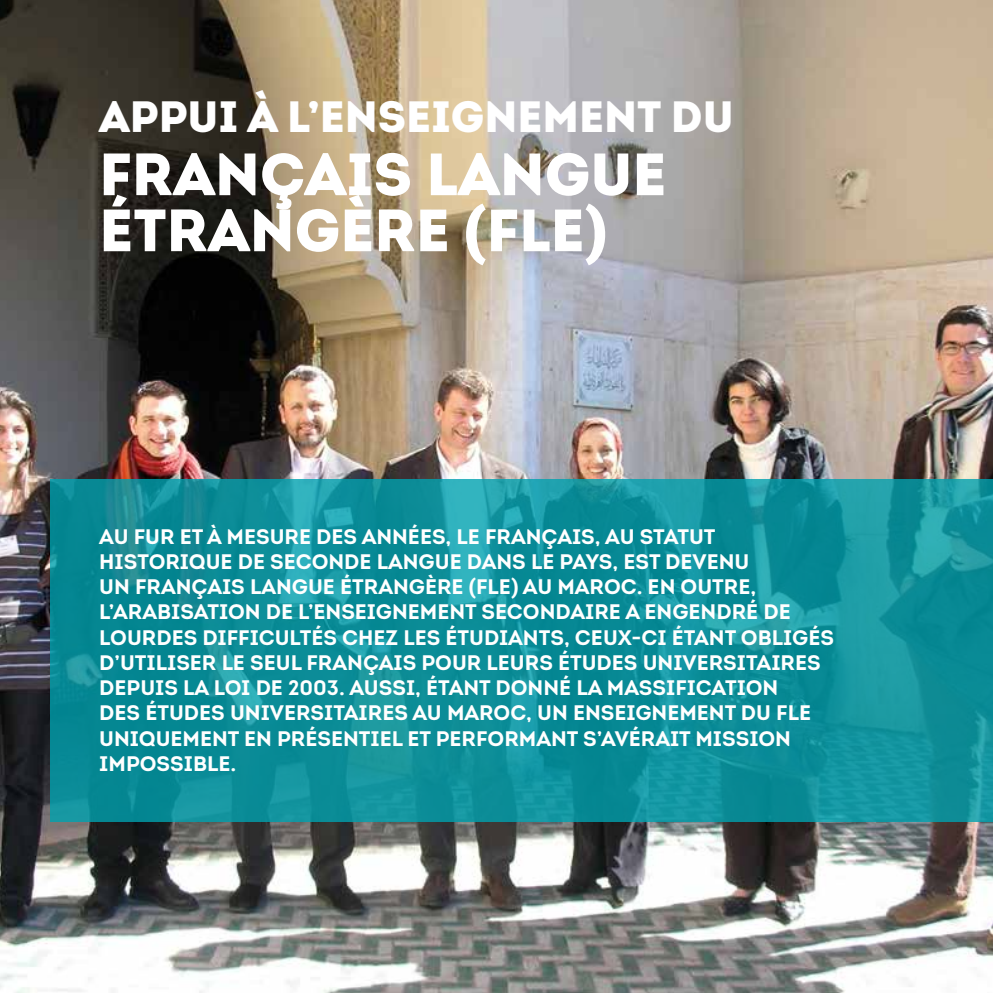
<style>
.page{position:relative;width:993px;height:993px;background:#fff}
.page>*{position:absolute;margin:0;border:0;box-sizing:border-box;transform-origin:0 0}
.t1{font:59.5px/56px "Intro Black Caps";color:#fff}
.t2{font:43.75px "Intro Black Caps";color:#fff}
.t3{font:21px/25.2px "Intro Bold Caps";color:#fff}
</style>
<div class="page">
<img style="left:0;top:0;width:992px;height:992px">
<svg style="left:50px;top:479px;width:942px;height:342px;background:#0f8f9a"></svg>
<h2 class="t2" style="left:99px;top:88px;width:635px">APPUI À L’ENSEIGNEMENT DU</h2>
<h1 class="t1" style="left:99px;top:145px;width:568px">FRANÇAIS LANGUE<br>ÉTRANGÈRE (FLE)</h1>
<p class="t3" style="left:99px;top:523px;width:736px">AU FUR ET À MESURE DES ANNÉES, LE FRANÇAIS, AU STATUT HISTORIQUE DE SECONDE LANGUE DANS LE PAYS, EST DEVENU<br>UN FRANÇAIS LANGUE ÉTRANGÈRE (FLE) AU MAROC. EN OUTRE, L’ARABISATION DE L’ENSEIGNEMENT SECONDAIRE A ENGENDRÉ DE LOURDES DIFFICULTÉS CHEZ LES ÉTUDIANTS, CEUX-CI ÉTANT OBLIGÉS D’UTILISER LE SEUL FRANÇAIS POUR LEURS ÉTUDES UNIVERSITAIRES DEPUIS LA LOI DE 2003. AUSSI, ÉTANT DONNÉ LA MASSIFICATION<br>DES ÉTUDES UNIVERSITAIRES AU MAROC, UN ENSEIGNEMENT DU FLE UNIQUEMENT EN PRÉSENTIEL ET PERFORMANT S’AVÉRAIT MISSION IMPOSSIBLE.</p>
</div>
